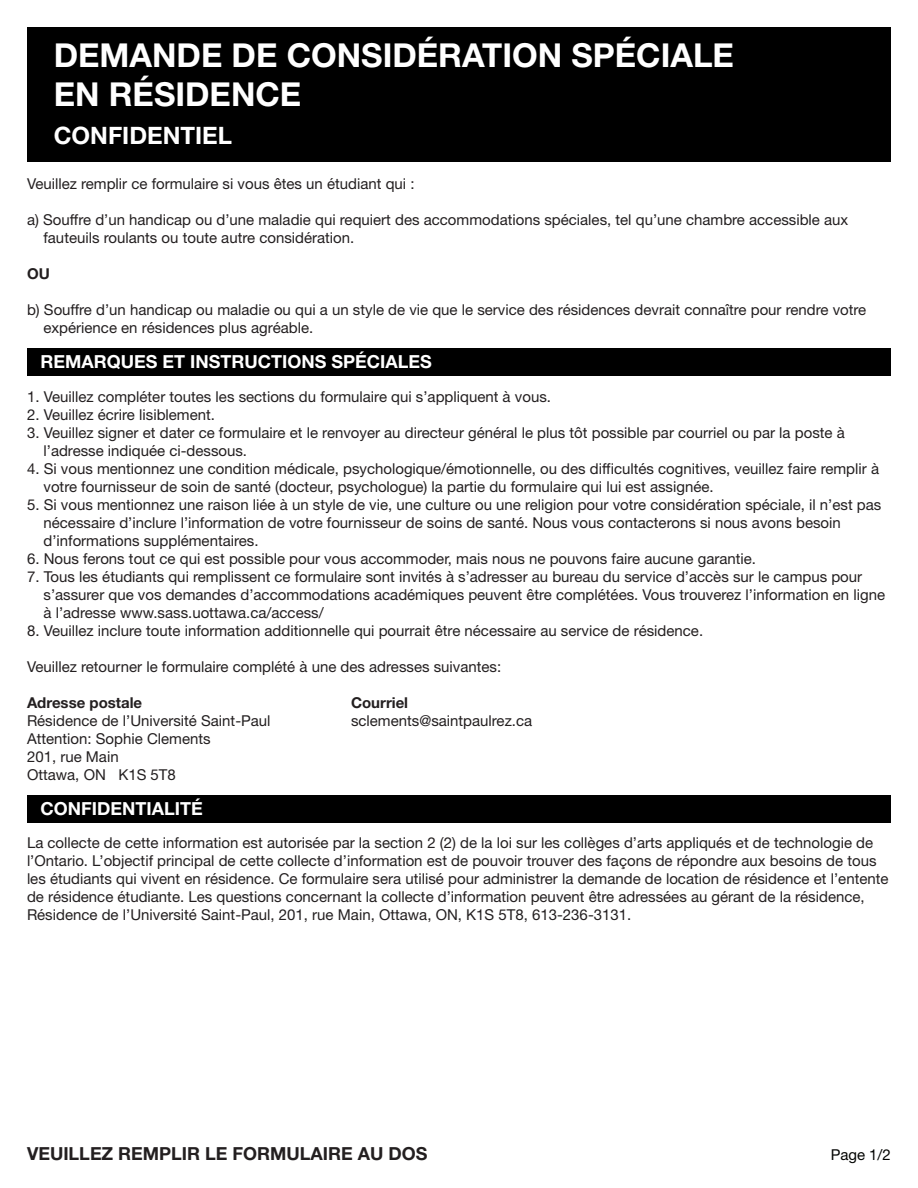
<style>
.page{position:relative;width:918px;height:1188px;background:#fff}
.page>*{position:absolute;margin:0;border:0;box-sizing:border-box;transform-origin:0 0}
.t1{font:700 33px/39.6px "Helvetica Neue";color:#fff}
.t2{font:700 24px "Helvetica Neue";color:#fff}
.t3{font:700 18px "Helvetica Neue";color:#fff}
.t4{font:700 18px "Helvetica Neue";color:#231f20}
.t5{font:15px/18px "Helvetica Neue";color:#231f20}
.t6{font:700 15px "Helvetica Neue";color:#231f20}
.t7{font:15px "Helvetica Neue";color:#040503}
</style>
<div class="page">
<div style="left:27px;top:27px;width:864px;height:135px;background:#000"></div>
<div style="left:27px;top:348px;width:864px;height:27px;background:#000"></div>
<div style="left:27px;top:795px;width:864px;height:27px;background:#000"></div>
<h1 class="t1" style="left:54px;top:35px;width:682px">DEMANDE DE CONSIDÉRATION SPÉCIALE<br>EN RÉSIDENCE</h1>
<h2 class="t2" style="left:54px;top:121px;width:180px">CONFIDENTIEL</h2>
<p class="t5" style="left:27px;top:174px;width:389px">Veuillez remplir ce formulaire si vous êtes un étudiant qui :</p>
<p class="t5" style="left:44px;top:210px;width:806px;text-indent:-16px">a) Souffre d’un handicap ou d’une maladie qui requiert des accommodations spéciales, tel qu’une chambre accessible aux fauteuils roulants ou toute autre considération.</p>
<p class="t6" style="left:27px;top:264px;width:24px">OU</p>
<p class="t5" style="left:44px;top:300px;width:824px;text-indent:-16px">b) Souffre d’un handicap ou maladie ou qui a un style de vie que le service des résidences devrait connaître pour rendre votre expérience en résidences plus agréable.</p>
<p class="t3" style="left:40px;top:351px;width:393px">REMARQUES ET INSTRUCTIONS SPÉCIALES</p>
<p class="t5" style="left:27px;top:388px;width:526px">1. Veuillez compléter toutes les sections du formulaire qui s’appliquent à vous.</p>
<p class="t5" style="left:27px;top:406px;width:190px">2. Veuillez écrire lisiblement.</p>
<p class="t5" style="left:44px;top:424px;width:803px;text-indent:-16px">3. Veuillez signer et dater ce formulaire et le renvoyer au directeur général le plus tôt possible par courriel ou par la poste à l’adresse indiquée ci-dessous.</p>
<p class="t5" style="left:44px;top:460px;width:837px;text-indent:-16px">4. Si vous mentionnez une condition médicale, psychologique/émotionnelle, ou des difficultés cognitives, veuillez faire remplir à votre fournisseur de soin de santé (docteur, psychologue) la partie du formulaire qui lui est assignée.</p>
<p class="t5" style="left:44px;top:496px;width:839px;text-indent:-16px">5. Si vous mentionnez une raison liée à un style de vie, une culture ou une religion pour votre considération spéciale, il n’est pas nécessaire d’inclure l’information de votre fournisseur de soins de santé. Nous vous contacterons si nous avons besoin d’informations supplémentaires.</p>
<p class="t5" style="left:27px;top:550px;width:731px">6. Nous ferons tout ce qui est possible pour vous accommoder, mais nous ne pouvons faire aucune garantie.</p>
<p class="t5" style="left:44px;top:568px;width:843px;text-indent:-16px">7. Tous les étudiants qui remplissent ce formulaire sont invités à s’adresser au bureau du service d’accès sur le campus pour s’assurer que vos demandes d’accommodations académiques peuvent être complétées. Vous trouverez l’information en ligne à l’adresse www.sass.uottawa.ca/access/</p>
<p class="t5" style="left:27px;top:622px;width:678px">8. Veuillez inclure toute information additionnelle qui pourrait être nécessaire au service de résidence.</p>
<p class="t5" style="left:27px;top:658px;width:476px">Veuillez retourner le formulaire complété à une des adresses suivantes:</p>
<p class="t6" style="left:27px;top:694px;width:117px">Adresse postale</p>
<p class="t6" style="left:351px;top:694px;width:59px">Courriel</p>
<p class="t5" style="left:27px;top:712px;width:245px">Résidence de l’Université Saint-Paul</p>
<p class="t5" style="left:351px;top:712px;width:183px">sclements@saintpaulrez.ca</p>
<p class="t5" style="left:27px;top:730px;width:185px">Attention: Sophie Clements<br>201, rue Main<br>Ottawa, ON K1S 5T8</p>
<p class="t3" style="left:40px;top:798px;width:164px">CONFIDENTIALITÉ</p>
<p class="t5" style="left:27px;top:833px;width:863px">La collecte de cette information est autorisée par la section 2 (2) de la loi sur les collèges d’arts appliqués et de technologie de l’Ontario. L’objectif principal de cette collecte d’information est de pouvoir trouver des façons de répondre aux besoins de tous les étudiants qui vivent en résidence. Ce formulaire sera utilisé pour administrer la demande de location de résidence et l’entente de résidence étudiante. Les questions concernant la collecte d’information peuvent être adressées au gérant de la résidence, Résidence de l’Université Saint-Paul, 201, rue Main, Ottawa, ON, K1S 5T8, 613-236-3131.</p>
<p class="t4" style="left:27px;top:1143px;width:402px">VEUILLEZ REMPLIR LE FORMULAIRE AU DOS</p>
<p class="t7" style="left:831px;top:1145px;width:62px">Page 1/2</p>
</div>
